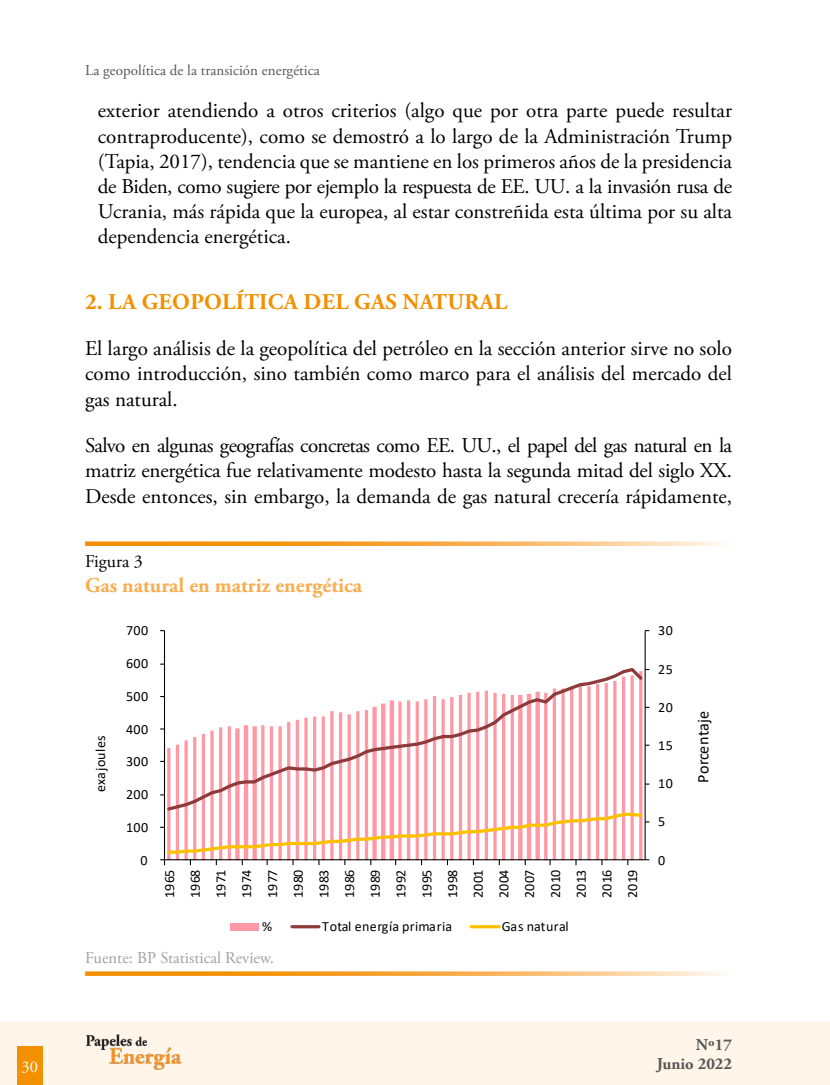
<style>
.page{position:relative;width:830px;height:1085px;background:#fff}
.page>*{position:absolute;margin:0;border:0;box-sizing:border-box;transform-origin:0 0}
.t1{font:700 22.5px "Adobe Garamond Pro";letter-spacing:.015em;color:#f39000}
.t2{font:21px/25.2px "Adobe Garamond Pro";letter-spacing:-.01em;color:#000;text-align:justify}
.t3{font:700 21px "Adobe Garamond Pro";color:#f8ad4e}
.t4{font:18px "Adobe Garamond Pro";color:#000}
.t5{font:16.5px "Adobe Garamond Pro";letter-spacing:-.02em;color:#a4a09f}
.t6{font:700 16.5px "Adobe Garamond Pro";color:#575756}
.t7{font:16.5px "Adobe Garamond Pro";color:#fff}
.t8{font:16.2px "Calibri";color:#000}
.t9{font:15px "Adobe Garamond Pro";color:#575756}
.t10{font:14.1px/25.7px "Calibri";letter-spacing:.03em;color:#000;text-align:justify}
</style>
<div class="page">
<div style="left:0;top:1021px;width:829px;height:63px;background:#fff5e9"></div>
<img style="left:86px;top:1034px;width:95px;height:35px">
<div style="left:17px;top:1046px;width:26px;height:38px;background:#f39000"></div>
<svg style="left:85px;top:971px;width:640px;height:4px;background:#f7b65c"></svg>
<hr style="left:644px;top:630px;width:1px;height:229px;background:#000">
<hr style="left:164px;top:630px;width:1px;height:229px;background:#000">
<svg style="left:165px;top:666px;width:480px;height:144px"></svg>
<svg style="left:160px;top:810px;width:489px;height:55px"></svg>
<div style="left:231px;top:922px;width:28px;height:8px;background:#fe98a4"></div>
<svg style="left:292px;top:925px;width:27px;height:3px"></svg>
<svg style="left:471px;top:925px;width:28px;height:3px"></svg>
<svg style="left:85px;top:541px;width:640px;height:5px;background:#f7b55c"></svg>
<p class="t9" style="left:85px;top:62px;width:236px">La geopolítica de la transición energética</p>
<p class="t2" style="left:98px;top:99px;width:635px">exterior atendiendo a otros criterios (algo que por otra parte puede resultar contraproducente), como se demostró a lo largo de la Administración Trump (Tapia, 2017), tendencia que se mantiene en los primeros años de la presidencia de Biden, como sugiere por ejemplo la respuesta de EE. UU. a la invasión rusa de Ucrania, más rápida que la europea, al estar constreñida esta última por su alta dependencia energética.</p>
<p class="t1" style="left:85px;top:288px;width:423px">2. LA GEOPOLÍTICA DEL GAS NATURAL</p>
<p class="t2" style="left:85px;top:336px;width:648px">El largo análisis de la geopolítica del petróleo en la sección anterior sirve no solo como introducción, sino también como marco para el análisis del mercado del gas natural.</p>
<p class="t2" style="left:85px;top:433px;width:648px">Salvo en algunas geografías concretas como EE. UU., el papel del gas natural en la matriz energética fue relativamente modesto hasta la segunda mitad del siglo XX.<br>Desde entonces, sin embargo, la demanda de gas natural crecería rápidamente,</p>
<p class="t4" style="left:85px;top:550px;width:59px">Figura 3</p>
<p class="t3" style="left:85px;top:573px;width:278px">Gas natural en matriz energética</p>
<p class="t10" style="left:126px;top:617px;width:24px">700</p>
<p class="t10" style="left:126px;top:650px;width:24px">600</p>
<p class="t10" style="left:126px;top:683px;width:24px">500</p>
<p class="t10" style="left:87px;top:791px;width:58px;rotate:-90deg">exajoules</p>
<p class="t10" style="left:126px;top:715px;width:24px">400</p>
<p class="t10" style="left:126px;top:748px;width:24px">300</p>
<p class="t10" style="left:126px;top:781px;width:24px">200</p>
<p class="t10" style="left:126px;top:813px;width:24px">100</p>
<p class="t10" style="left:140px;top:846px;width:9px">0</p>
<p class="t10" style="left:156px;top:898px;width:30px;rotate:-90deg">1965<br>1968<br>1971<br>1974<br>1977<br>1980<br>1983<br>1986<br>1989<br>1992<br>1995<br>1998<br>2001<br>2004<br>2007<br>2010<br>2013<br>2016<br>2019</p>
<p class="t10" style="left:262px;top:913px;width:12px">%</p>
<p class="t10" style="left:322px;top:913px;width:131px">Total energía primaria</p>
<p class="t10" style="left:501px;top:913px;width:68px">Gas natural</p>
<p class="t5" style="left:85px;top:947px;width:190px">Fuente: BP Statistical Review.</p>
<p class="t10" style="left:658px;top:617px;width:27px">30%</p>
<p class="t10" style="left:658px;top:655px;width:27px">25%</p>
<p class="t10" style="left:658px;top:693px;width:27px">20%</p>
<p class="t10" style="left:658px;top:732px;width:27px">15%</p>
<p class="t10" style="left:658px;top:770px;width:27px">10%</p>
<p class="t10" style="left:658px;top:808px;width:19px">5%</p>
<p class="t10" style="left:658px;top:846px;width:19px">0%</p>
<p class="t8" style="left:691px;top:782px;width:73px;rotate:-90deg">Porcentaje</p>
<p class="t6" style="left:695px;top:1034px;width:38px">Nº17</p>
<p class="t7" style="left:22px;top:1056px;width:18px">30</p>
<p class="t6" style="left:656px;top:1054px;width:77px">Junio 2022</p>
</div>
